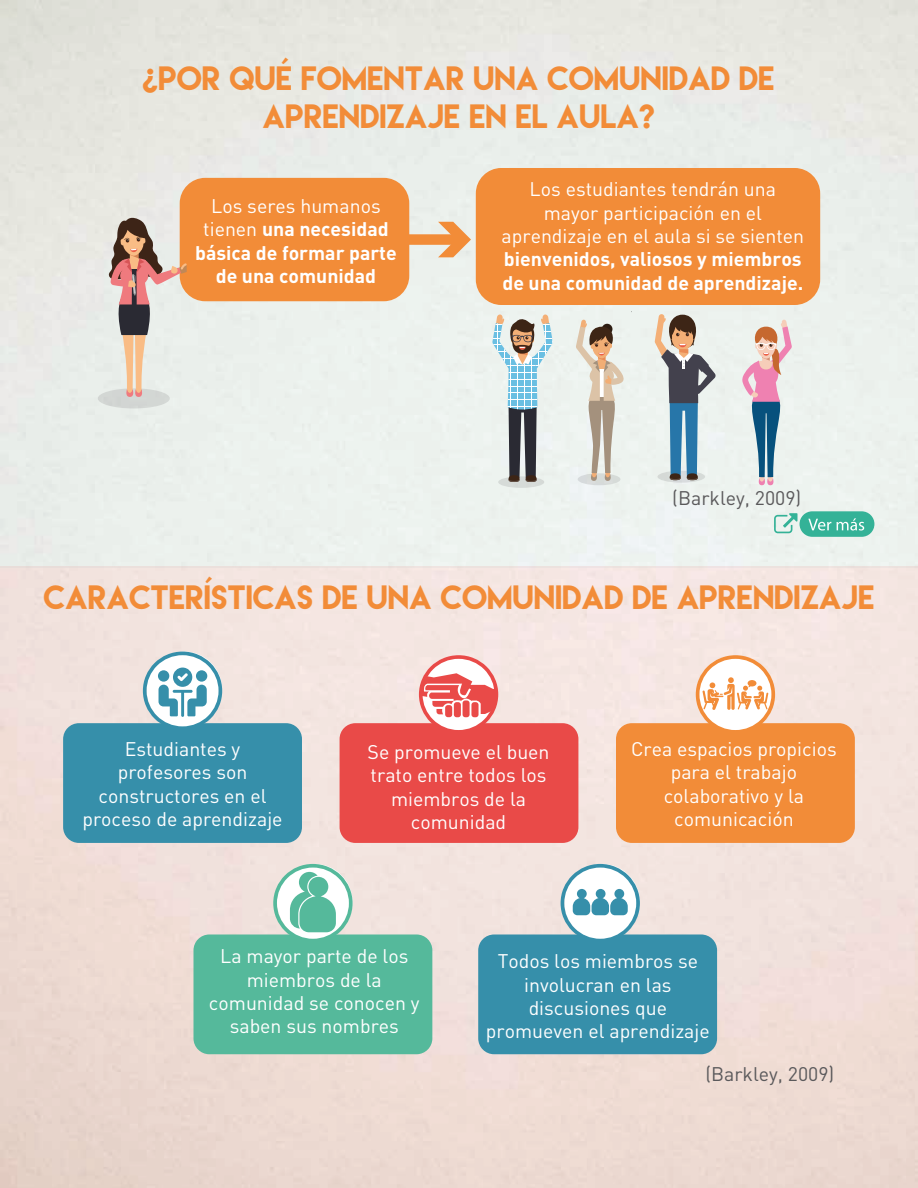
<style>
.page{position:relative;width:918px;height:1188px;background:#fff}
.page>*{position:absolute;margin:0;border:0;box-sizing:border-box;transform-origin:0 0}
.t1{font:30px/37.5px "Lemon Milk";color:#f28c38;text-align:center}
.t2{font:19.5px/23.4px "DIN Pro";color:#fff;text-align:center}
.t3{font:700 19.5px/23.4px "DIN Pro";color:#fff}
.t4{font:19.5px "DIN Pro";color:#5a595b}
.s1{font-weight:400}
</style>
<div class="page">
<div style="left:0;top:0;width:918px;height:567px;background:linear-gradient(to right,#e8eae5,#ebefec)"></div>
<div style="left:0;top:567px;width:918px;height:621px;background:linear-gradient(to right,#eeddd6,#f3e2dd)"></div>
<div style="left:476px;top:168px;width:344px;height:137px;background:#f28c38;border-radius:26px"></div>
<div style="left:498px;top:476px;width:46px;height:12px;background:#d6dbd8;border-radius:50%"></div>
<div style="left:578px;top:473px;width:42px;height:12px;background:#d8dcdb;border-radius:50%"></div>
<svg style="left:576px;top:320px;width:49px;height:161px;background:#d6cec1"></svg>
<svg style="left:492px;top:314px;width:61px;height:168px;background:#b4bfc1"></svg>
<svg style="left:742px;top:319px;width:50px;height:166px;background:#c4bdc5"></svg>
<svg style="left:657px;top:471px;width:48px;height:12px"></svg>
<svg style="left:655px;top:314px;width:61px;height:166px;background:#a6b0b4"></svg>
<div style="left:367px;top:234px;width:92px;height:11px;background:#f28c38"></div>
<svg style="left:438px;top:222px;width:33px;height:35px"></svg>
<div style="left:180px;top:178px;width:229px;height:123px;background:#f28c38;border-radius:25px"></div>
<div style="left:98px;top:388px;width:72px;height:20px;background:#d3d6d3;border-radius:50%"></div>
<svg style="left:109px;top:215px;width:78px;height:182px;background:#cebaaf"></svg>
<div style="left:63px;top:723px;width:239px;height:120px;background:#368faa;border-radius:16px"></div>
<div style="left:478px;top:934px;width:239px;height:120px;background:#368faa;border-radius:16px"></div>
<div style="left:193px;top:934px;width:239px;height:120px;background:#55b99b;border-radius:16px"></div>
<div style="left:340px;top:723px;width:238px;height:120px;background:#e94a48;border-radius:16px"></div>
<div style="left:616px;top:723px;width:239px;height:120px;background:#f28c38;border-radius:16px"></div>
<svg style="left:143px;top:652px;width:79px;height:75px"></svg>
<svg style="left:419px;top:655px;width:79px;height:75px"></svg>
<div style="left:471px;top:702px;width:8px;height:15px;background:#e94a48;border-radius:3px"></div>
<svg style="left:696px;top:655px;width:79px;height:75px"></svg>
<svg style="left:561px;top:864px;width:79px;height:75px"></svg>
<svg style="left:273px;top:864px;width:80px;height:75px"></svg>
<svg style="left:774px;top:513px;width:23px;height:20px"></svg>
<div style="left:800px;top:511px;width:74px;height:26px;background:#34b297;border-radius:13px"></div>
<svg style="left:808px;top:519px;width:23px;height:12px"></svg>
<svg style="left:837px;top:518px;width:27px;height:13px"></svg>
<h1 class="t1" style="left:143px;top:59px;width:634px">¿POR QUÉ FOMENTAR UNA COMUNIDAD DE<br>APRENDIZAJE EN EL AULA?</h1>
<p class="t3" style="left:195px;top:193px;width:203px;text-align:center"><span class="s1">Los seres humanos tienen</span> una necesidad básica de formar parte de una comunidad</p>
<p class="t2" style="left:502px;top:177px;width:304px">Los estudiantes tendrán una mayor participación en el aprendizaje en el aula si se sienten</p>
<p class="t3" style="left:502px;top:247px;width:302px">bienvenidos, valiosos y miembros de una comunidad de aprendizaje.</p>
<p class="t4" style="left:672px;top:485px;width:131px">(Barkley, 2009)</p>
<h1 class="t1" style="left:44px;top:578px;width:833px">CARACTERÍSTICAS DE UNA COMUNIDAD DE APRENDIZAJE</h1>
<p class="t2" style="left:82px;top:736px;width:202px">Estudiantes y profesores son constructores en el proceso de aprendizaje</p>
<p class="t2" style="left:368px;top:740px;width:184px">Se promueve el buen trato entre todos los miembros de la comunidad</p>
<p class="t2" style="left:631px;top:736px;width:207px">Crea espacios propicios para el trabajo colaborativo y la comunicación</p>
<p class="t2" style="left:209px;top:944px;width:212px">La mayor parte de los miembros de la comunidad se conocen y saben sus nombres</p>
<p class="t2" style="left:486px;top:949px;width:225px">Todos los miembros se involucran en las discusiones que promueven el aprendizaje</p>
<p class="t4" style="left:705px;top:1061px;width:131px">(Barkley, 2009)</p>
</div>
